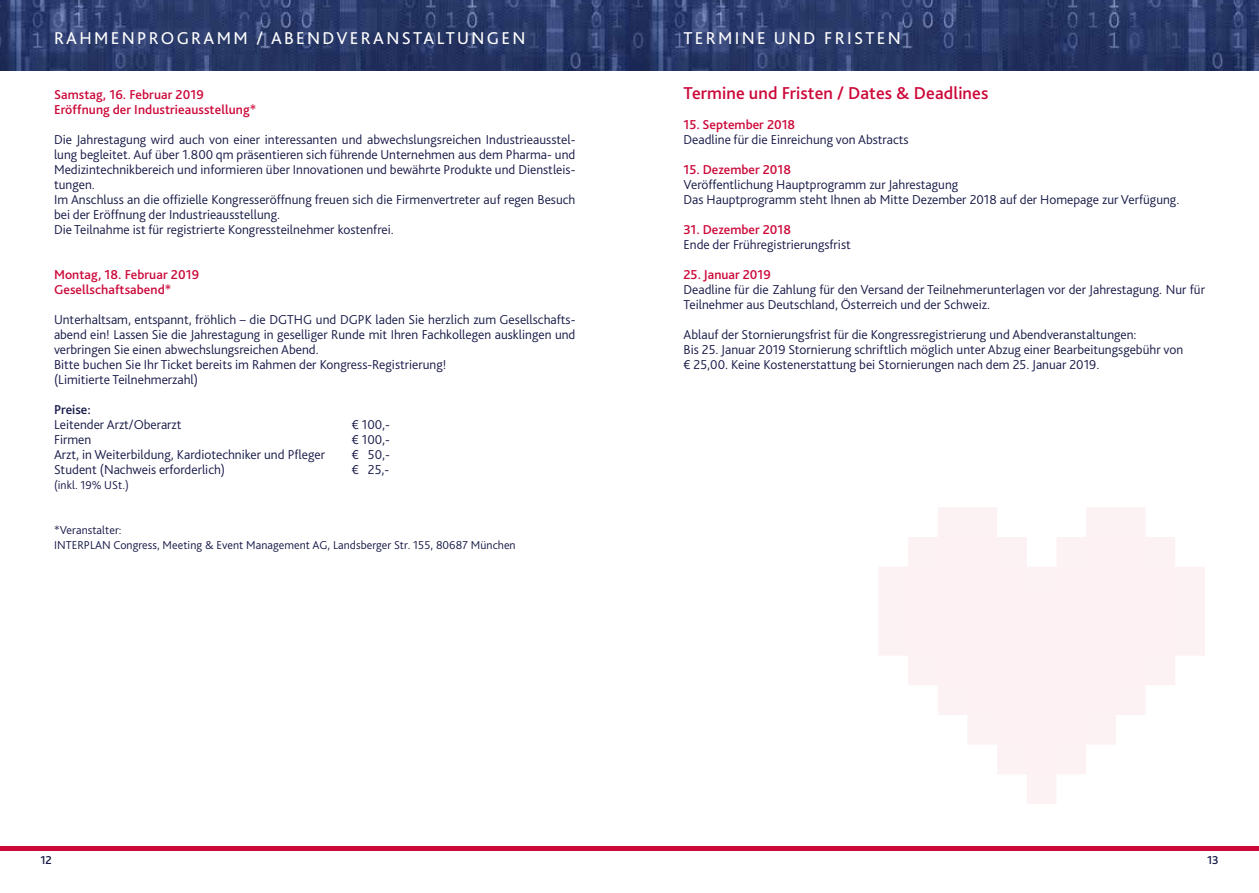
<style>
.page{position:relative;width:1259px;height:893px;background:#fff}
.page>*{position:absolute;margin:0;border:0;box-sizing:border-box;transform-origin:0 0}
.t1{font:18px "Bliss Pro";letter-spacing:.13em;color:#fff}
.t2{font:500 18px "Bliss Pro";letter-spacing:.005em;color:#cc0839}
.t3{font:300 13.5px/15px "Bliss Pro";color:#171947}
.t4{font:500 13.5px/15px "Bliss Pro";letter-spacing:.005em;color:#cc0839}
.t5{font:500 13.5px "Bliss Pro";color:#171947}
.t6{font:300 12px/15px "Bliss Pro";letter-spacing:.005em;color:#171947}
.t7{font:500 12px "Bliss Pro";color:#171947}
</style>
<div class="page">
<img style="left:0;top:0;width:1259px;height:70px">
<hr style="left:0;top:846px;width:629px;height:4px;background:#cc0839">
<hr style="left:629px;top:846px;width:630px;height:4px;background:#cc0839">
<svg style="left:879px;top:507px;width:326px;height:297px"></svg>
<svg style="left:908px;top:537px;width:267px;height:237px;fill:#fdf1f4"></svg>
<h1 class="t1" style="left:54px;top:27px;width:473px">RAHMENPROGRAMM / ABENDVERANSTALTUNGEN</h1>
<p class="t4" style="left:54px;top:87px;width:204px">Samstag, 16. Februar 2019<br>Eröffnung der Industrieausstellung*</p>
<p class="t3" style="left:54px;top:132px;width:523px">Die Jahrestagung wird auch von einer interessanten und abwechslungsreichen Industrieausstel&shy;lung begleitet. Auf über 1.800 qm präsentieren sich führende Unternehmen aus dem Pharma- und Medizintechnikbereich und informieren über Innovationen und bewährte Produkte und Dienstleis&shy;tungen.<br>Im Anschluss an die offizielle Kongresseröffnung freuen sich die Firmenvertreter auf regen Besuch bei der Eröffnung der Industrieausstellung.<br>Die Teilnahme ist für registrierte Kongressteilnehmer kostenfrei.</p>
<p class="t4" style="left:54px;top:267px;width:147px">Montag, 18. Februar 2019<br>Gesellschaftsabend*</p>
<p class="t3" style="left:54px;top:312px;width:523px">Unterhaltsam, entspannt, fröhlich – die DGTHG und DGPK laden Sie herzlich zum Gesellschafts&shy;abend ein! Lassen Sie die Jahrestagung in geselliger Runde mit Ihren Fachkollegen ausklingen und verbringen Sie einen abwechslungsreichen Abend.<br>Bitte buchen Sie Ihr Ticket bereits im Rahmen der Kongress-Registrierung!<br>(Limitierte Teilnehmerzahl)</p>
<p class="t5" style="left:54px;top:401px;width:38px">Preise:</p>
<p class="t3" style="left:54px;top:417px;width:129px">Leitender Arzt/Oberarzt</p>
<p class="t3" style="left:352px;top:417px;width:40px">€ 100,-</p>
<p class="t3" style="left:54px;top:432px;width:39px">Firmen</p>
<p class="t3" style="left:352px;top:432px;width:40px">€ 100,-</p>
<p class="t3" style="left:54px;top:447px;width:272px">Arzt, in Weiterbildung, Kardiotechniker und Pfleger</p>
<p class="t3" style="left:352px;top:447px;width:40px">€ 50,-</p>
<p class="t3" style="left:54px;top:462px;width:173px">Student (Nachweis erforderlich)</p>
<p class="t3" style="left:352px;top:462px;width:39px">€ 25,-</p>
<p class="t6" style="left:54px;top:477px;width:76px">(inkl. 19% USt.)</p>
<p class="t6" style="left:54px;top:522px;width:463px">*Veranstalter:<br>INTERPLAN Congress, Meeting &amp; Event Management AG, Landsberger Str. 155, 80687 München</p>
<h1 class="t1" style="left:683px;top:27px;width:219px">TERMINE UND FRISTEN</h1>
<h1 class="t2" style="left:683px;top:82px;width:306px">Termine und Fristen / Dates &amp; Deadlines</h1>
<p class="t4" style="left:683px;top:117px;width:113px">15. September 2018</p>
<p class="t3" style="left:683px;top:132px;width:227px">Deadline für die Einreichung von Abstracts</p>
<p class="t4" style="left:683px;top:162px;width:109px">15. Dezember 2018</p>
<p class="t3" style="left:683px;top:177px;width:497px">Veröffentlichung Hauptprogramm zur Jahrestagung<br>Das Hauptprogramm steht Ihnen ab Mitte Dezember 2018 auf der Homepage zur Verfügung.</p>
<p class="t4" style="left:683px;top:222px;width:109px">31. Dezember 2018</p>
<p class="t3" style="left:683px;top:237px;width:169px">Ende der Frühregistrierungsfrist</p>
<p class="t4" style="left:683px;top:267px;width:89px">25. Januar 2019</p>
<p class="t3" style="left:683px;top:282px;width:523px">Deadline für die Zahlung für den Versand der Teilnehmerunterlagen vor der Jahrestagung. Nur für<br>Teilnehmer aus Deutschland, Österreich und der Schweiz.</p>
<p class="t3" style="left:683px;top:327px;width:501px">Ablauf der Stornierungsfrist für die Kongressregistrierung und Abendveranstaltungen:<br>Bis 25. Januar 2019 Stornierung schriftlich möglich unter Abzug einer Bearbeitungsgebühr von € 25,00. Keine Kostenerstattung bei Stornierungen nach dem 25. Januar 2019.</p>
<p class="t7" style="left:40px;top:853px;width:13px">12</p>
<p class="t7" style="left:1207px;top:853px;width:13px">13</p>
</div>
